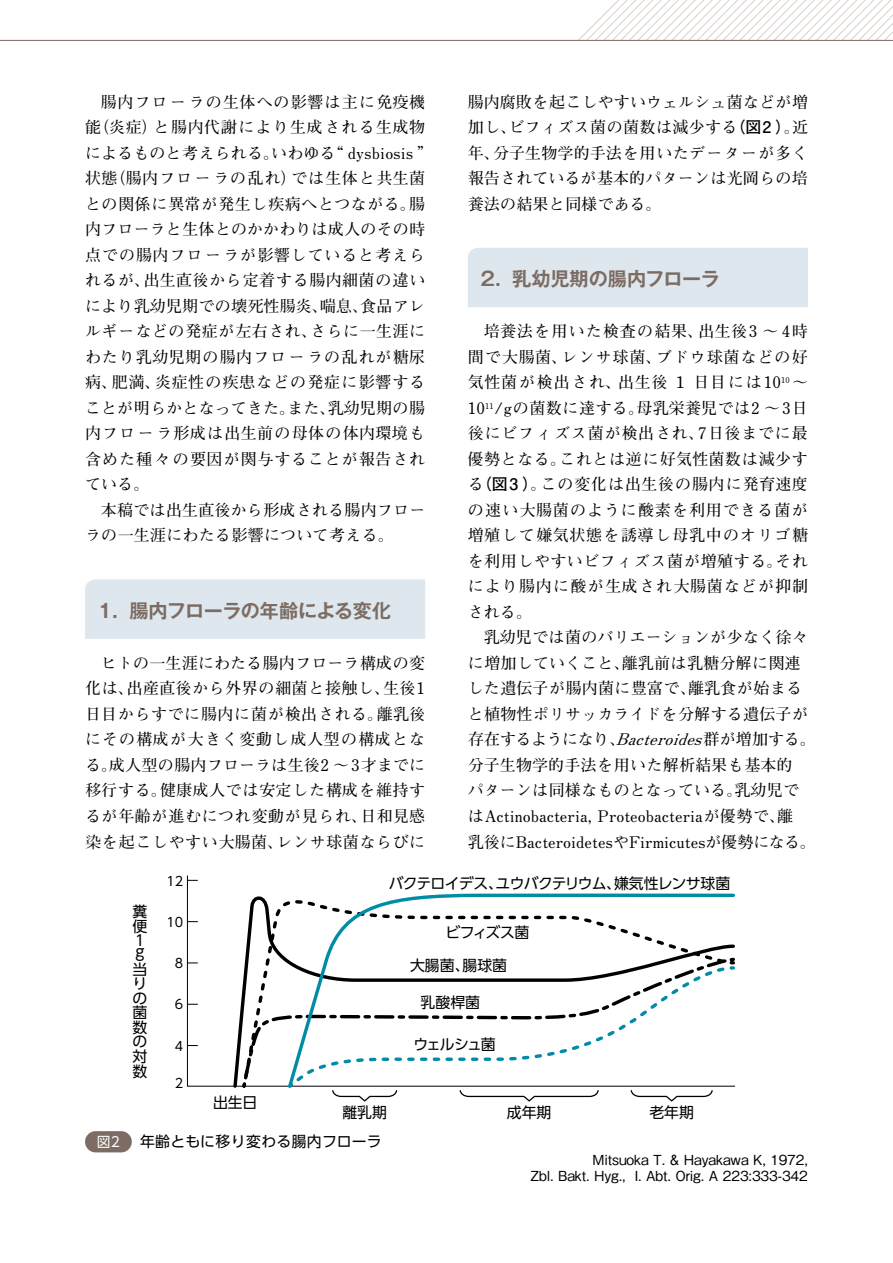
<style>
.page{position:relative;width:893px;height:1263px;background:#fff}
.page>*{position:absolute;margin:0;border:0;box-sizing:border-box;transform-origin:0 0}
.t1{font:700 19.2px "Gothic MB101 Pro De";letter-spacing:-.025em;color:#7c6c63}
.t2{font:700 19.2px "Gothic MB101 Pro De";color:#7c6c63}
.t3{font:700 15.9px/25.5px "Futo Min A101 Pro";letter-spacing:.035em;color:#000;text-align:justify}
.t4{font:700 15.9px/25.5px "Futo Min A101 Pro";letter-spacing:.01em;color:#000}
.t5{font:700 15.9px/25.5px "Futo Min A101 Pro";letter-spacing:.06em;color:#000}
.t6{font:14.85px/14.5px "UD Shin Go Pro";color:#000}
.t7{font:14.85px "UD Shin Go Pro";letter-spacing:-.05em;color:#000}
.t8{font:500 13.8px/15.9px "Gothic BBB Pr 5";letter-spacing:-.005em;color:#000;text-align:right}
.t9{font:13.8px "UD Shin Go Pro";color:#fff}
.t10{font:12.75px "UD Shin Go Pro";color:#000}
.s1{font-family:"Futo Go B101 Pro"}
.s2{font-style:italic}
</style>
<div class="page">
<div style="left:85px;top:579px;width:340px;height:60px;background:#dde7ed"></div>
<svg style="left:468px;top:0;width:425px;height:307px"></svg>
<svg style="left:186px;top:875px;width:550px;height:227px"></svg>
<div style="left:85px;top:1131px;width:47px;height:21px;background:#7c6c63;border-radius:11px"></div>
<p class="t3" style="left:85px;top:87px;width:350px;text-align:left;text-indent:16px">腸内フローラの生体への影響は主に免疫機能（炎症）と腸内代謝により生成される生成物によるものと考えられる。いわゆる“ dysbiosis ”状態（腸内フローラの乱れ）では生体と共生菌との関係に異常が発生し疾病へとつながる。腸内フローラと生体とのかかわりは成人のその時点での腸内フローラが影響していると考えられるが、出生直後から定着する腸内細菌の違いにより乳幼児期での壊死性腸炎、喘息、食品アレルギーなどの発症が左右され、さらに一生涯にわたり乳幼児期の腸内フローラの乱れが糖尿病、肥満、炎症性の疾患などの発症に影響することが明らかとなってきた。また、乳幼児期の腸内フローラ形成は出生前の母体の体内環境も含めた種々の要因が関与することが報告されている。</p>
<p class="t4" style="left:85px;top:495px;width:342px;text-indent:16px">本稿では出生直後から形成される腸内フローラの一生涯にわたる影響について考える。</p>
<p class="t1" style="left:98px;top:594px;width:295px">1．腸内フローラの年齢による変化</p>
<p class="t3" style="left:85px;top:648px;width:342px;text-indent:16px">ヒトの一生涯にわたる腸内フローラ構成の変化は、出産直後から外界の細菌と接触し、生後1日目からすでに腸内に菌が検出される。離乳後にその構成が大きく変動し成人型の構成となる。成人型の腸内フローラは生後2 ～3才までに移行する。健康成人では安定した構成を維持するが年齢が進むにつれ変動が見られ、日和見感染を起こしやすい大腸菌、レンサ球菌ならびに</p>
<p class="t3" style="left:468px;top:87px;width:342px">腸内腐敗を起こしやすいウェルシュ菌などが増加し、ビフィズス菌の菌数は減少する<span class="s1">（図2 ）</span>。近年、分子生物学的手法を用いたデーターが多く報告されているが基本的パターンは光岡らの培養法の結果と同様である。</p>
<p class="t2" style="left:480px;top:263px;width:241px">2．乳幼児期の腸内フローラ</p>
<p class="t5" style="left:468px;top:317px;width:342px;text-indent:16px">培養法を用いた検査の結果、出生後3 ～ 4時間で大腸菌、レンサ球菌、ブドウ球菌などの好気性菌が検出され、出生後１日目には10<sup>10</sup> 〜<br>10<sup>11</sup>/gの菌数に達する。母乳栄養児では2 ～3日後にビフィズス菌が検出され、7日後までに最優勢となる。これとは逆に好気性菌数は減少する<span class="s1">（図3 ）</span>。この変化は出生後の腸内に発育速度の速い大腸菌のように酸素を利用できる菌が増殖して嫌気状態を誘導し母乳中のオリゴ糖を利用しやすいビフィズス菌が増殖する。それにより腸内に酸が生成され大腸菌などが抑制される。</p>
<p class="t4" style="left:468px;top:623px;width:350px;text-indent:16px">乳幼児では菌のバリエーションが少なく徐々に増加していくこと、離乳前は乳糖分解に関連した遺伝子が腸内菌に豊富で、離乳食が始まると植物性ポリサッカライドを分解する遺伝子が存在するようになり、<span class="s2">Bacteroides</span>群が増加する。分子生物学的手法を用いた解析結果も基本的<br>パターンは同様なものとなっている。乳幼児ではActinobacteria, Proteobacteriaが優勢で、離<br>乳後にBacteroidetesやFirmicutesが優勢になる。</p>
<p class="t6" style="left:132px;top:903px;width:16px;text-align:justify">糞便１</p>
<p class="t6" style="left:132px;top:942px;width:15px;line-height:17.7px">ｇ当</p>
<p class="t6" style="left:132px;top:976px;width:16px">りの菌数の対数</p>
<p class="t10" style="left:166px;top:870px;width:18px">12</p>
<p class="t10" style="left:166px;top:912px;width:18px">10</p>
<p class="t10" style="left:175px;top:953px;width:10px">8</p>
<p class="t10" style="left:175px;top:994px;width:10px">6</p>
<p class="t10" style="left:175px;top:1035px;width:10px">4</p>
<p class="t10" style="left:175px;top:1073px;width:10px">2</p>
<p class="t6" style="left:213px;top:1095px;width:46px">出生日</p>
<p class="t7" style="left:389px;top:871px;width:343px">バクテロイデス、ユウバクテリウム、嫌気性レンサ球菌</p>
<p class="t6" style="left:446px;top:924px;width:85px">ビフィズス菌</p>
<p class="t6" style="left:410px;top:957px;width:99px">大腸菌、腸球菌</p>
<p class="t6" style="left:421px;top:995px;width:61px">乳酸桿菌</p>
<p class="t6" style="left:413px;top:1037px;width:84px">ウェルシュ菌</p>
<p class="t6" style="left:342px;top:1104px;width:46px">離乳期</p>
<p class="t6" style="left:507px;top:1104px;width:46px">成年期</p>
<p class="t6" style="left:649px;top:1104px;width:46px">老年期</p>
<p class="t9" style="left:97px;top:1130px;width:24px">図2</p>
<p class="t6" style="left:140px;top:1134px;width:243px">年齢ともに移り変わる腸内フローラ</p>
<p class="t8" style="left:531px;top:1150px;width:279px">Mitsuoka T. &amp; Hayakawa K, 1972,<br>Zbl. Bakt. Hyg., I. Abt. Orig. A 223:333-342</p>
</div>
